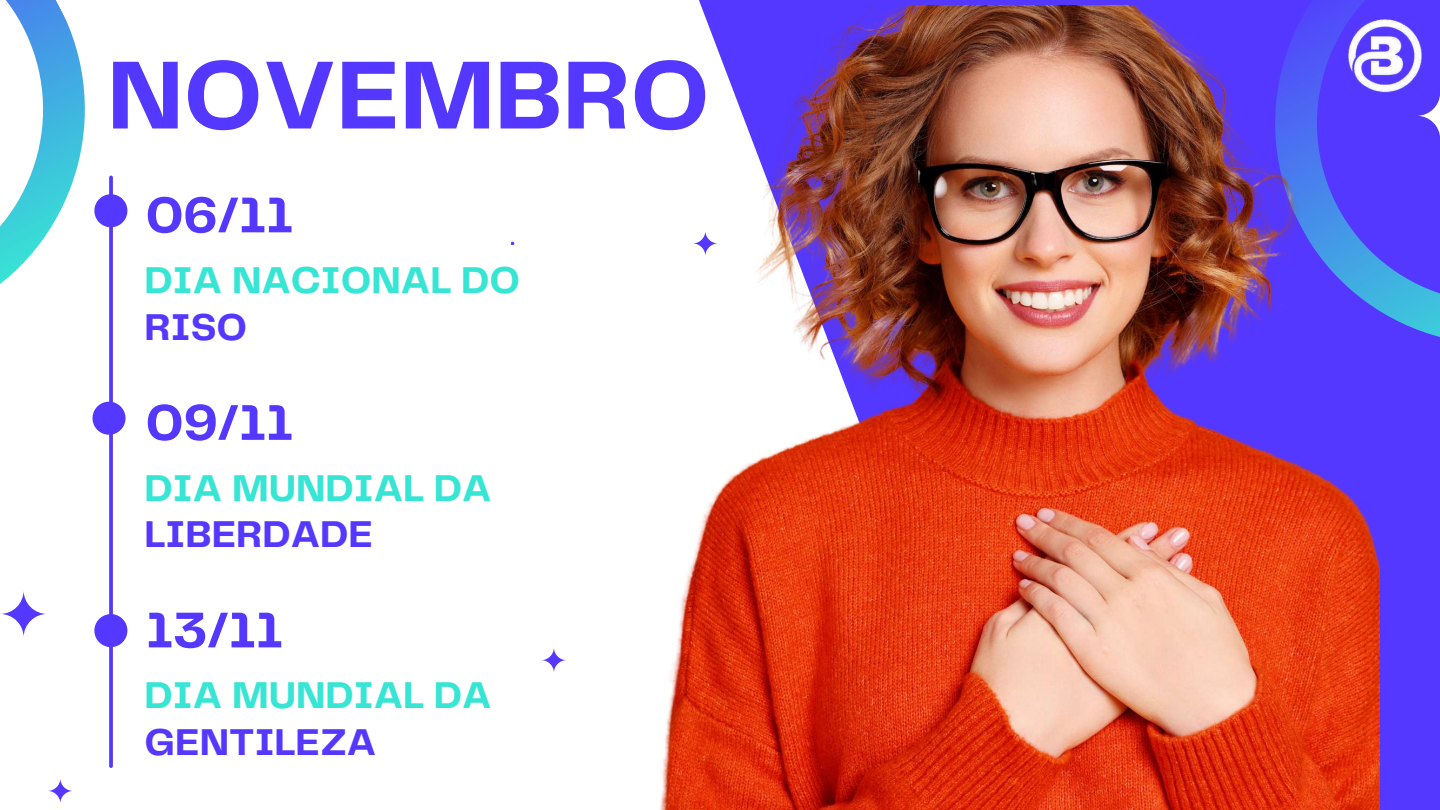
<style>
.page{position:relative;width:1440px;height:810px;background:#fff}
.page>*{position:absolute;margin:0;border:0;box-sizing:border-box;transform-origin:0 0}
.t1{font:700 100.3px "Telegraf";color:#5438ff}
.t2{font:700 52.2px "Telegraf";color:#5438ff}
.t3{font:700 38.8px "Telegraf";color:#37e5d4}
.t4{font:700 38.8px "Telegraf";color:#5438ff}
</style>
<div class="page">
<div style="left:669px;top:0;width:771px;height:810px;background:#5438ff"></div>
<svg style="left:0;top:0;width:128px;height:402px"></svg>
<hr style="left:109px;top:41px;width:71px;height:3px;background:#fff">
<svg style="left:109px;top:177px;width:4px;height:589px;background:#5e43ff"></svg>
<svg style="left:94px;top:194px;width:33px;height:33px"></svg>
<svg style="left:0;top:590px;width:47px;height:48px"></svg>
<svg style="left:267px;top:624px;width:4px;height:4px"></svg>
<svg style="left:1309px;top:0;width:131px;height:337px"></svg>
<img style="left:1379px;top:6px;width:61px;height:110px">
<svg style="left:93px;top:402px;width:33px;height:33px"></svg>
<img style="left:659px;top:6px;width:720px;height:804px">
<svg style="left:94px;top:614px;width:33px;height:33px"></svg>
<svg style="left:693px;top:231px;width:25px;height:25px"></svg>
<svg style="left:541px;top:647px;width:26px;height:26px"></svg>
<svg style="left:48px;top:778px;width:25px;height:26px"></svg>
<h1 class="t1" style="left:107px;top:52px;width:604px">NOVEMBRO</h1>
<h2 class="t2" style="left:146px;top:193px;width:149px">06/11</h2>
<p class="t3" style="left:145px;top:264px;width:377px">DIA NACIONAL DO</p>
<p class="t4" style="left:145px;top:310px;width:104px">RISO</p>
<h2 class="t2" style="left:146px;top:400px;width:149px">09/11</h2>
<p class="t3" style="left:145px;top:471px;width:349px">DIA MUNDIAL DA</p>
<p class="t4" style="left:145px;top:518px;width:230px">LIBERDADE</p>
<h2 class="t2" style="left:146px;top:608px;width:138px">13/11</h2>
<p class="t3" style="left:145px;top:679px;width:349px">DIA MUNDIAL DA</p>
<p class="t4" style="left:145px;top:725px;width:233px">GENTILEZA</p>
</div>
